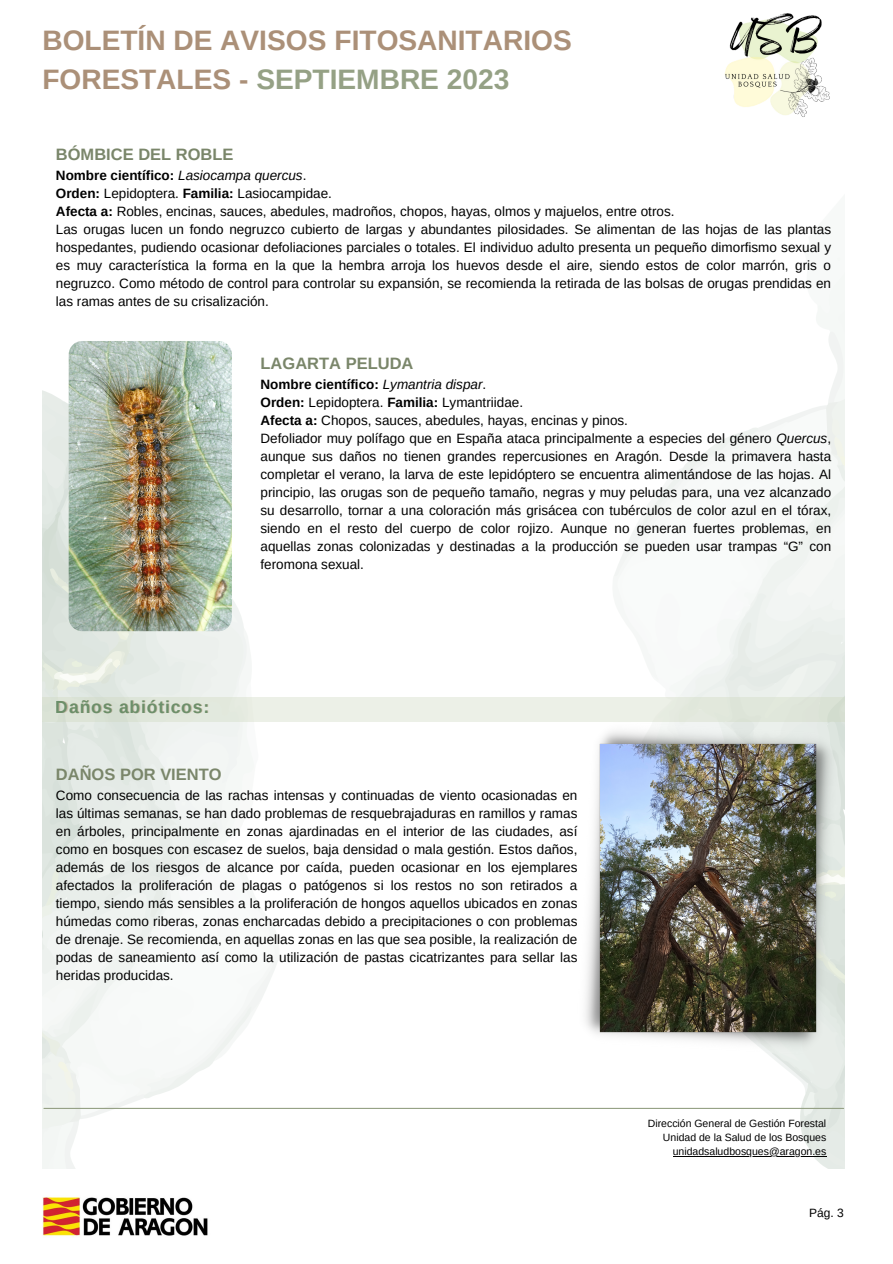
<style>
.page{position:relative;width:893px;height:1264px;background:#fff}
.page>*{position:absolute;margin:0;border:0;box-sizing:border-box;transform-origin:0 0}
.t1{font:700 28.05px "Arimo";color:#ab9078}
.t2{font:700 28.05px "Arimo";color:#95a185}
.t3{font:700 17.55px "Arimo";letter-spacing:.05em;color:#578056}
.t4{font:700 16.5px "Arimo";color:#7a866a}
.t5{font:13.5px/18px "Arimo";color:#000;text-align:justify}
.t6{font:700 13.5px "Arimo";color:#000}
.t7{font:12px "Arimo";color:#000}
.t8{font:10.5px "Arimo";color:#000}
.s1{color:#ab9078}
.s2{font-weight:400;font-style:italic}
.s3{font-weight:400}
.s4{font-weight:700}
.s5{font-style:italic}
</style>
<div class="page">
<svg style="left:43px;top:385px;width:237px;height:783px"></svg>
<svg style="left:611px;top:312px;width:233px;height:855px"></svg>
<img style="left:724px;top:13px;width:106px;height:104px">
<img style="left:42px;top:1197px;width:166px;height:40px">
<svg style="left:42px;top:696px;width:802px;height:25px;background:#e6ebe1"></svg>
<hr style="left:44px;top:1107px;width:799px;height:1px;background:#95a185">
<hr style="left:672px;top:1156px;width:154px;height:1px;background:#000">
<img style="left:69px;top:341px;width:163px;height:290px;border-radius:14px">
<img style="left:577px;top:721px;width:261px;height:333px">
<p class="t1" style="left:42px;top:24px;width:531px">BOLETÍN DE AVISOS FITOSANITARIOS</p>
<p class="t2" style="left:42px;top:64px;width:468px"><span class="s1">FORESTALES -</span> SEPTIEMBRE 2023</p>
<p class="t4" style="left:56px;top:145px;width:179px">BÓMBICE DEL ROBLE</p>
<p class="t6" style="left:56px;top:168px;width:252px">Nombre científico: <span class="s2">Lasiocampa quercus</span><span class="s3">.</span></p>
<p class="t5" style="left:56px;top:185px;width:277px"><span class="s4">Orden:</span> Lepidoptera. <span class="s4">Familia:</span> Lasiocampidae.</p>
<p class="t5" style="left:56px;top:203px;width:620px"><span class="s4">Afecta a:</span> Robles, encinas, sauces, abedules, madroños, chopos, hayas, olmos y majuelos, entre otros.</p>
<p class="t5" style="left:56px;top:221px;width:776px">Las orugas lucen un fondo negruzco cubierto de largas y abundantes pilosidades. Se alimentan de las hojas de las plantas hospedantes, pudiendo ocasionar defoliaciones parciales o totales. El individuo adulto presenta un pequeño dimorfismo sexual y es muy característica la forma en la que la hembra arroja los huevos desde el aire, siendo estos de color marrón, gris o negruzco. Como método de control para controlar su expansión, se recomienda la retirada de las bolsas de orugas prendidas en las ramas antes de su crisalización.</p>
<p class="t3" style="left:56px;top:696px;width:155px">Daños abióticos:</p>
<p class="t4" style="left:260px;top:354px;width:154px">LAGARTA PELUDA</p>
<p class="t6" style="left:260px;top:377px;width:227px">Nombre científico: <span class="s2">Lymantria dispar</span><span class="s3">.</span></p>
<p class="t5" style="left:260px;top:393px;width:264px"><span class="s4">Orden:</span> Lepidoptera. <span class="s4">Familia:</span> Lymantriidae.</p>
<p class="t5" style="left:260px;top:411px;width:369px"><span class="s4">Afecta a:</span> Chopos, sauces, abedules, hayas, encinas y pinos.</p>
<p class="t5" style="left:260px;top:429px;width:572px">Defoliador muy polífago que en España ataca principalmente a especies del género <span class="s5">Quercus</span>, aunque sus daños no tienen grandes repercusiones en Aragón. Desde la primavera hasta completar el verano, la larva de este lepidóptero se encuentra alimentándose de las hojas. Al principio, las orugas son de pequeño tamaño, negras y muy peludas para, una vez alcanzado su desarrollo, tornar a una coloración más grisácea con tubérculos de color azul en el tórax, siendo en el resto del cuerpo de color rojizo. Aunque no generan fuertes problemas, en aquellas zonas colonizadas y destinadas a la producción se pueden usar trampas “G” con feromona sexual.</p>
<p class="t4" style="left:56px;top:764px;width:167px">DAÑOS POR VIENTO</p>
<p class="t5" style="left:56px;top:786px;width:523px">Como consecuencia de las rachas intensas y continuadas de viento ocasionadas en las últimas semanas, se han dado problemas de resquebrajaduras en ramillos y ramas en árboles, principalmente en zonas ajardinadas en el interior de las ciudades, así como en bosques con escasez de suelos, baja densidad o mala gestión. Estos daños, además de los riesgos de alcance por caída, pueden ocasionar en los ejemplares afectados la proliferación de plagas o patógenos si los restos no son retirados a tiempo, siendo más sensibles a la proliferación de hongos aquellos ubicados en zonas húmedas como riberas, zonas encharcadas debido a precipitaciones o con problemas de drenaje. Se recomienda, en aquellas zonas en las que sea posible, la realización de podas de saneamiento así como la utilización de pastas cicatrizantes para sellar las heridas producidas.</p>
<p class="t8" style="left:647px;top:1117px;width:180px">Dirección General de Gestión Forestal</p>
<p class="t8" style="left:663px;top:1131px;width:165px">Unidad de la Salud de los Bosques</p>
<p class="t8" style="left:672px;top:1145px;width:155px">unidadsaludbosques@aragon.es</p>
<p class="t7" style="left:809px;top:1205px;width:36px">Pág. 3</p>
</div>
